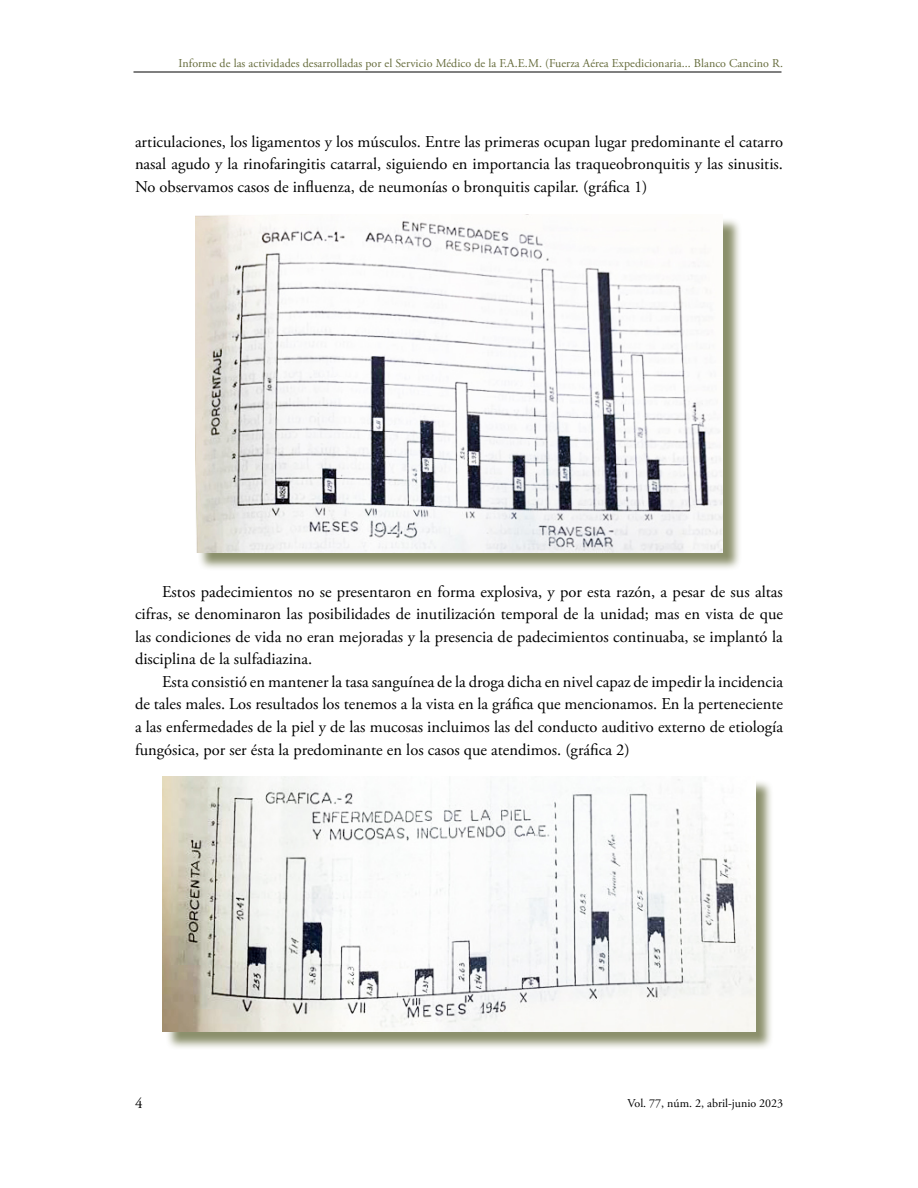
<style>
.page{position:relative;width:918px;height:1188px;background:#fff}
.page>*{position:absolute;margin:0;border:0;box-sizing:border-box;transform-origin:0 0}
.t1{font:16.5px/22.5px "Adobe Garamond Pro";color:#000;text-align:justify}
.t2{font:15px "Adobe Garamond Pro";color:#000}
.t3{font:12px "Adobe Garamond Pro";letter-spacing:.005em;color:#656b3b}
.t4{font:12px "Adobe Garamond Pro";color:#000}
</style>
<div class="page">
<hr style="left:134px;top:72px;width:648px;height:1px;background:#000">
<div style="left:198px;top:217px;width:544px;height:354px;background:#656b3b;opacity:.75"></div>
<img style="left:195px;top:214px;width:528px;height:339px">
<div style="left:165px;top:779px;width:609px;height:271px;background:#656b3b;opacity:.75"></div>
<img style="left:163px;top:777px;width:592px;height:254px">
<p class="t3" style="left:178px;top:56px;width:606px">Informe de las actividades desarrolladas por el Servicio Médico de la F.A.E.M. (Fuerza Aérea Expedicionaria... Blanco Cancino R.</p>
<p class="t1" style="left:135px;top:131px;width:650px">articulaciones, los ligamentos y los músculos. Entre las primeras ocupan lugar predominante el catarro nasal agudo y la rinofaringitis catarral, siguiendo en importancia las traqueobronquitis y las sinusitis.<br>No observamos casos de influenza, de neumonías o bronquitis capilar. (gráfica 1)</p>
<p class="t1" style="left:135px;top:581px;width:649px;text-indent:27px">Estos padecimientos no se presentaron en forma explosiva, y por esta razón, a pesar de sus altas cifras, se denominaron las posibilidades de inutilización temporal de la unidad; mas en vista de que las condiciones de vida no eran mejoradas y la presencia de padecimientos continuaba, se implantó la disciplina de la sulfadiazina.</p>
<p class="t1" style="left:135px;top:671px;width:650px;text-indent:27px">Esta consistió en mantener la tasa sanguínea de la droga dicha en nivel capaz de impedir la incidencia de tales males. Los resultados los tenemos a la vista en la gráfica que mencionamos. En la perteneciente a las enfermedades de la piel y de las mucosas incluimos las del conducto auditivo externo de etiología fungósica, por ser ésta la predominante en los casos que atendimos. (gráfica 2)</p>
<p class="t2" style="left:135px;top:1094px;width:9px">4</p>
<p class="t4" style="left:628px;top:1096px;width:157px">Vol. 77, núm. 2, abril-junio 2023</p>
</div>
